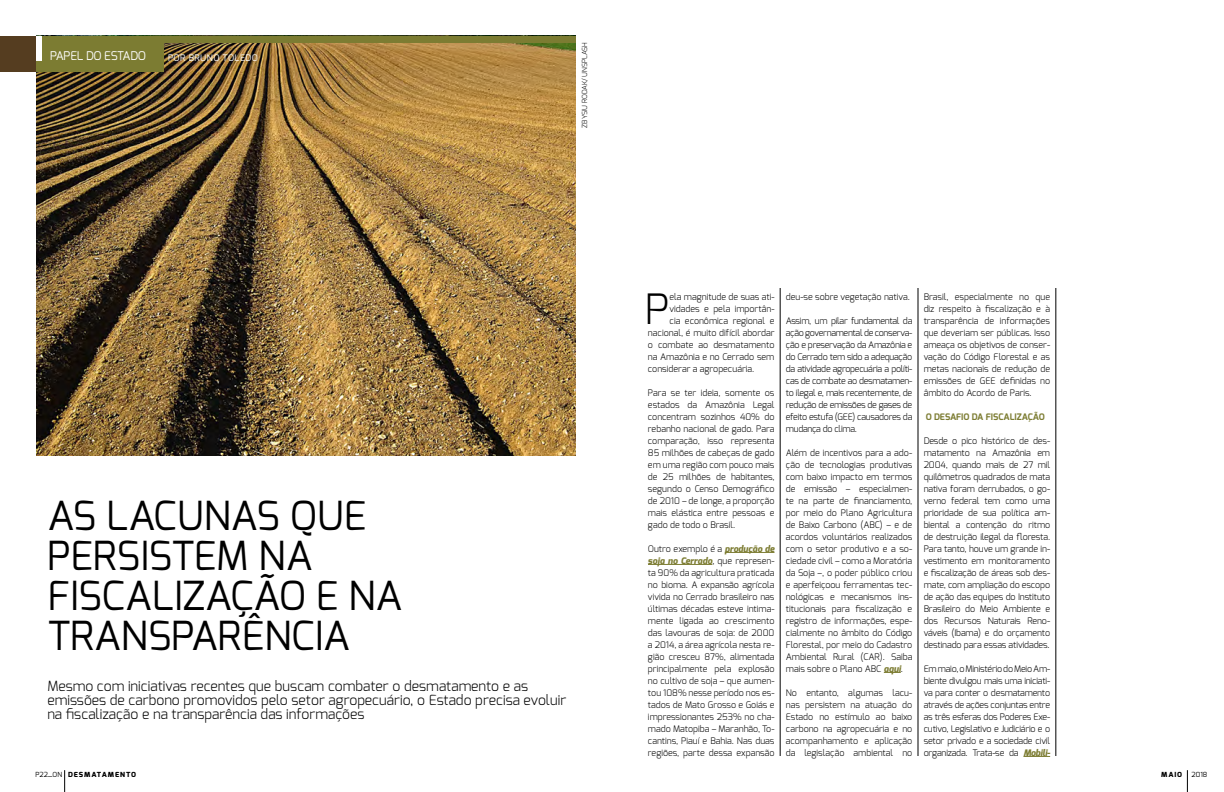
<style>
.page{position:relative;width:1224px;height:792px;background:#fff}
.page>*{position:absolute;margin:0;border:0;box-sizing:border-box;transform-origin:0 0}
.t1{font:300 41.8px "Exo";color:#000}
.t2{font:40px/40px "Exo";color:#000}
.t3{font:300 14px/14px "Exo";color:#000}
.t4{font:12px "Exo";letter-spacing:-.03em;color:#fff}
.t5{font:300 9px/12px "Exo";color:#000;text-align:justify}
.t6{font:700 9px "Exo";color:#7c7c32}
.t7{font:9px "Exo";letter-spacing:.05em;color:#fff}
.t8{font:800 7px "Exo";letter-spacing:.125em;color:#000;scale:1.05 1}
.t9{font:300 7px "Exo";color:#000}
.t10{font:7px "Exo";color:#000}
.s1{font-weight:800;font-style:italic;color:#7c7c32}
.s2{font-weight:400}
</style>
<div class="page">
<svg style="left:64px;top:770px;width:1px;height:22px"></svg>
<svg style="left:1187px;top:770px;width:1px;height:22px"></svg>
<img style="left:36px;top:35px;width:540px;height:421px">
<div style="left:36px;top:36px;width:127px;height:36px;background:#7c7c32"></div>
<div style="left:0;top:36px;width:36px;height:36px;background:#553d20"></div>
<div style="left:36px;top:36px;width:6px;height:25px;background:#fff"></div>
<hr style="left:725px;top:552px;width:49px;height:1px;background:#7c7c32">
<hr style="left:648px;top:564px;width:64px;height:1px;background:#7c7c32">
<svg style="left:884px;top:672px;width:17px;height:1px"></svg>
<svg style="left:1023px;top:756px;width:27px;height:1px"></svg>
<div style="left:162px;top:36px;width:414px;height:6px;background:#7c7c32"></div>
<hr style="left:780px;top:288px;width:1px;height:468px;background:#000">
<hr style="left:918px;top:288px;width:1px;height:468px;background:#000">
<hr style="left:1055px;top:288px;width:1px;height:468px;background:#000">
<h3 class="t4" style="left:50px;top:48px;width:97px">PAPEL DO ESTADO</h3>
<p class="t7" style="left:168px;top:52px;width:91px">POR BRUNO TOLEDO</p>
<p class="t9" style="left:580px;top:128px;width:86px;rotate:-90deg">Zbysiu Rodak/ Unsplash</p>
<h2 class="t2" style="left:47px;top:496px;width:357px">AS LACUNAS QUE<br>PERSISTEM NA<br>FISCALIZAÇÃO E NA<br>TRANSPARÊNCIA</h2>
<h3 class="t3" style="left:47px;top:679px;width:521px">Mesmo com iniciativas recentes que buscam combater o desmatamento e as emissões de carbono promovidos pelo setor agropecuário, o Estado precisa evoluir na fiscalização e na transparência das informações</h3>
<h1 class="t1" style="left:645px;top:282px;width:26px">P</h1>
<p class="t5" style="left:670px;top:291px;width:106px">ela magnitude de suas ati-</p>
<p class="t5" style="left:670px;top:303px;width:106px">vidades e pela importân-</p>
<p class="t5" style="left:670px;top:315px;width:106px">cia econômica regional e</p>
<p class="t5" style="left:648px;top:327px;width:128px">nacional, é muito difícil abordar</p>
<p class="t5" style="left:648px;top:339px;width:128px">o combate ao desmatamento</p>
<p class="t5" style="left:648px;top:351px;width:128px">na Amazônia e no Cerrado sem</p>
<p class="t5" style="left:648px;top:363px;width:108px">considerar a agropecuária.</p>
<p class="t5" style="left:648px;top:387px;width:128px">Para se ter ideia, somente os estados da Amazônia Legal concentram sozinhos 40% do rebanho nacional de gado. Para comparação, isso representa 85 milhões de cabeças de gado em uma região com pouco mais de 25 milhões de habitantes, segundo o Censo Demográfico de 2010 – de longe, a proporção mais elástica entre pessoas e gado de todo o Brasil.</p>
<p class="t5" style="left:648px;top:543px;width:128px">Outro exemplo é a <span class="s1">produção de soja no Cerrado</span>, que represen&shy;ta 90% da agricultura praticada no bioma. A expansão agrícola vivida no Cerrado brasileiro nas últimas décadas esteve intima&shy;mente ligada ao crescimento das lavouras de soja: de 2000 a 2014, a área agrícola nesta re&shy;gião cresceu 87%, alimentada principalmente pela explosão no cultivo de soja – que aumen&shy;tou 108% nesse período nos es&shy;tados de Mato Grosso e Goiás e impressionantes 253% no cha&shy;mado Matopiba – Maranhão, To&shy;cantins, Piauí e Bahia. Nas duas regiões, parte dessa expansão</p>
<p class="t5" style="left:786px;top:291px;width:126px">deu-se sobre vegetação nativa.</p>
<p class="t5" style="left:786px;top:315px;width:128px">Assim, um pilar fundamental da ação governamental de conserva&shy;ção e preservação da Amazônia e do Cerrado tem sido a adequação da atividade agropecuária a políti&shy;cas de combate ao desmatamen&shy;to ilegal e, mais recentemente, de redução de emissões de gases de efeito estufa (GEE) causadores da mudança do clima.</p>
<p class="t5" style="left:786px;top:447px;width:128px">Além de incentivos para a ado&shy;ção de tecnologias produtivas com baixo impacto em termos de emissão – especialmen&shy;te na parte de financiamento, por meio do Plano Agricultura de Baixo Carbono (ABC) – e de acordos voluntários realizados com o setor produtivo e a so&shy;ciedade civil – como a Moratória da Soja –, o poder público criou e aperfeiçoou ferramentas tec&shy;nológicas e mecanismos ins&shy;titucionais para fiscalização e registro de informações, espe&shy;cialmente no âmbito do Código Florestal, por meio do Cadastro Ambiental Rural (CAR). Saiba mais sobre o Plano ABC <span class="s1">aqui</span>.</p>
<p class="t5" style="left:786px;top:687px;width:128px">No entanto, algumas lacu&shy;nas persistem na atuação do Estado no estímulo ao baixo carbono na agropecuária e no acompanhamento e aplicação da legislação ambiental no</p>
<p class="t5" style="left:924px;top:291px;width:128px">Brasil, especialmente no que diz respeito à fiscalização e à transparência de informações que deveriam ser públicas. Isso ameaça os objetivos de conser&shy;vação do Código Florestal e as metas nacionais de redução de emissões de GEE definidas no âmbito do Acordo de Paris.</p>
<p class="t6" style="left:926px;top:411px;width:119px">O DESAFIO DA FISCALIZAÇÃO</p>
<p class="t5" style="left:924px;top:435px;width:128px">Desde o pico histórico de des&shy;matamento na Amazônia em 2004, quando mais de 27 mil quilômetros quadrados de mata nativa foram derrubados, o go&shy;verno federal tem como uma prioridade de sua política am&shy;biental a contenção do ritmo de destruição ilegal da floresta.<br>Para tanto, houve um grande in&shy;vestimento em monitoramento e fiscalização de áreas sob des&shy;mate, com ampliação do escopo de ação das equipes do Instituto Brasileiro do Meio Ambiente e dos Recursos Naturais Reno&shy;váveis (Ibama) e do orçamento destinado para essas atividades.</p>
<p class="t5" style="left:924px;top:663px;width:128px">Em maio, o Ministério do Meio Am&shy;biente divulgou mais uma iniciati&shy;va para conter o desmatamento através de ações conjuntas entre as três esferas dos Poderes Exe&shy;cutivo, Legislativo e Judiciário e o setor privado e a sociedade civil organizada. Trata-se da <span class="s1">Mobili-</span></p>
<p class="t8" style="left:35px;top:770px;width:97px"><span class="s2">P22_ON</span> DESMATAMENTO</p>
<p class="t8" style="left:1161px;top:770px;width:22px">MAIO</p>
<p class="t10" style="left:1192px;top:770px;width:17px">2018</p>
</div>
